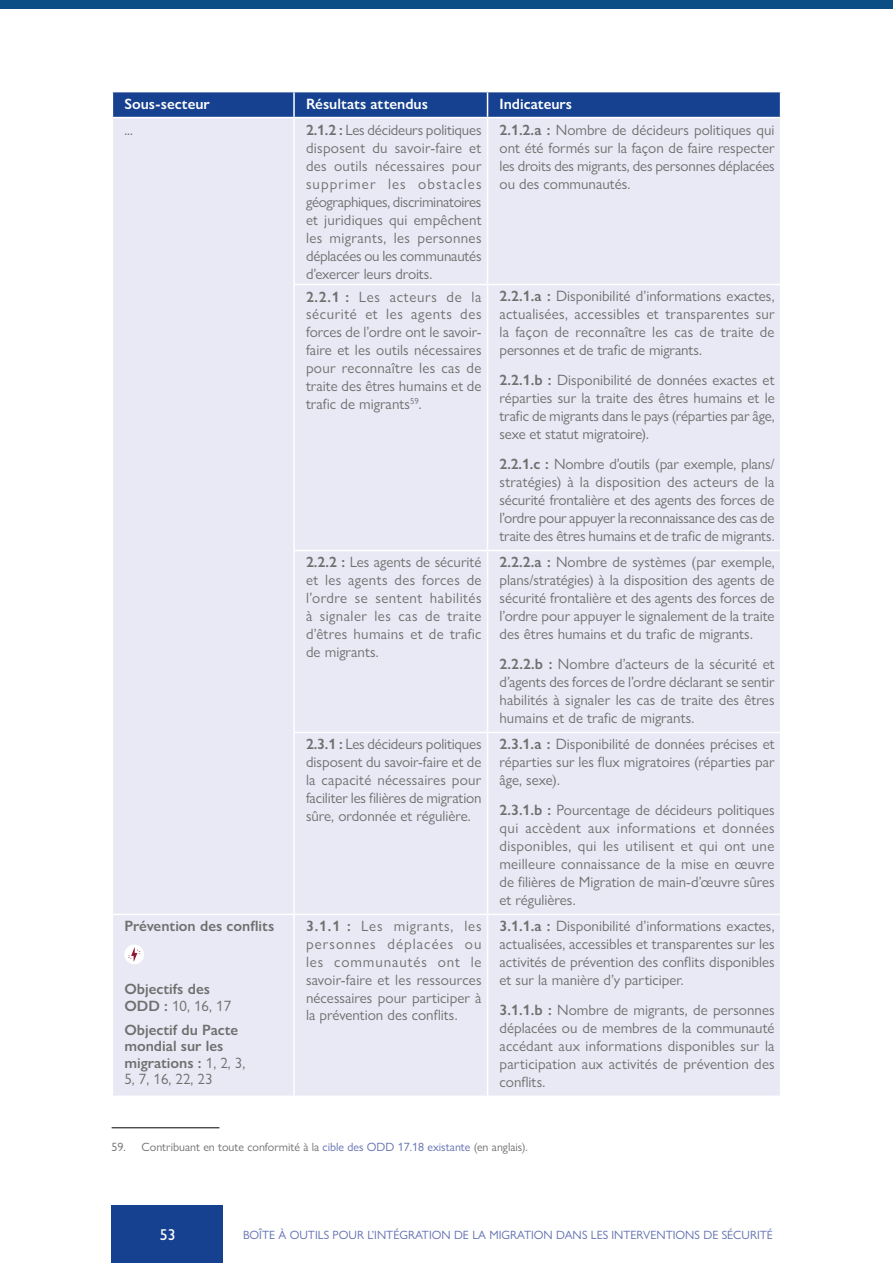
<style>
.page{position:relative;width:893px;height:1263px;background:#fff}
.page>*{position:absolute;margin:0;border:0;box-sizing:border-box;transform-origin:0 0}
.t1{font:500 15.75px "Gill Sans Nova";color:#fff}
.t2{font:15px/18px "Gill Sans Nova";color:#706f6f;text-align:justify}
.t3{font:600 15px/16.5px "Gill Sans Nova";color:#706f6f}
.t4{font:600 15px "Gill Sans Nova";color:#fff}
.t5{font:12px "Gill Sans Nova";color:#606fb0}
.t6{font:12px "Gill Sans Nova";color:#706f6f}
.s1{font-weight:600}
.s2{font-weight:400}
.s3{color:#606fb0}
</style>
<div class="page">
<div style="left:0;top:0;width:893px;height:9px;background:#0b4e85"></div>
<div style="left:113px;top:118px;width:667px;height:977px;background:#e9e9f5"></div>
<svg style="left:112px;top:92px;width:669px;height:25px;background:#1d4693"></svg>
<hr style="left:293px;top:118px;width:2px;height:166px;background:#fff">
<hr style="left:487px;top:118px;width:1px;height:166px;background:#fff">
<hr style="left:293px;top:284px;width:195px;height:1px;background:#fff">
<hr style="left:293px;top:285px;width:2px;height:265px;background:#fff">
<hr style="left:488px;top:284px;width:293px;height:1px;background:#fff">
<hr style="left:487px;top:285px;width:1px;height:265px;background:#fff">
<hr style="left:293px;top:550px;width:195px;height:1px;background:#fff">
<hr style="left:293px;top:551px;width:2px;height:181px;background:#fff">
<hr style="left:488px;top:550px;width:293px;height:1px;background:#fff">
<hr style="left:487px;top:551px;width:1px;height:181px;background:#fff">
<hr style="left:293px;top:732px;width:195px;height:1px;background:#fff">
<hr style="left:293px;top:733px;width:2px;height:181px;background:#fff">
<hr style="left:488px;top:732px;width:293px;height:1px;background:#fff">
<hr style="left:487px;top:733px;width:1px;height:181px;background:#fff">
<hr style="left:112px;top:914px;width:182px;height:1px;background:#fff">
<hr style="left:294px;top:914px;width:194px;height:1px;background:#fff">
<hr style="left:293px;top:915px;width:2px;height:180px;background:#fff">
<hr style="left:488px;top:914px;width:293px;height:1px;background:#fff">
<hr style="left:487px;top:915px;width:1px;height:180px;background:#fff">
<div style="left:124px;top:944px;width:20px;height:20px;background:#fff;border-radius:50%"></div>
<svg style="left:128px;top:947px;width:12px;height:14px"></svg>
<hr style="left:112px;top:1127px;width:107px;height:1px;background:#000">
<div style="left:112px;top:1205px;width:111px;height:58px;background:#164190"></div>
<p class="t4" style="left:124px;top:94px;width:87px">Sous-secteur</p>
<p class="t4" style="left:306px;top:94px;width:124px">Résultats attendus</p>
<p class="t4" style="left:499px;top:94px;width:74px">Indicateurs</p>
<p class="t2" style="left:124px;top:120px;width:10px">...</p>
<p class="t2" style="left:306px;top:120px;width:177px"><span class="s1">2.1.2 :</span> Les décideurs politiques disposent du savoir-faire et des outils nécessaires pour supprimer les obstacles géographiques, discriminatoires et juridiques qui empêchent les migrants, les personnes déplacées ou les communautés d’exercer leurs droits.</p>
<p class="t2" style="left:499px;top:120px;width:277px"><span class="s1">2.1.2.a :</span> Nombre de décideurs politiques qui ont été formés sur la façon de faire respecter les droits des migrants, des personnes déplacées ou des communautés.</p>
<p class="t2" style="left:306px;top:287px;width:177px"><span class="s1">2.2.1 :</span> Les acteurs de la sécurité et les agents des forces de l’ordre ont le savoir&shy;faire et les outils nécessaires pour reconnaître les cas de traite des êtres humains et de trafic de migrants<sup>59</sup>.</p>
<p class="t2" style="left:499px;top:287px;width:277px"><span class="s1">2.2.1.a :</span> Disponibilité d’informations exactes, actualisées, accessibles et transparentes sur la façon de reconnaître les cas de traite de personnes et de trafic de migrants.</p>
<p class="t2" style="left:499px;top:371px;width:277px"><span class="s1">2.2.1.b :</span> Disponibilité de données exactes et réparties sur la traite des êtres humains et le trafic de migrants dans le pays (réparties par âge, sexe et statut migratoire).</p>
<p class="t2" style="left:499px;top:455px;width:277px"><span class="s1">2.2.1.c :</span> Nombre d’outils (par exemple, plans/ stratégies) à la disposition des acteurs de la sécurité frontalière et des agents des forces de l’ordre pour appuyer la reconnaissance des cas de traite des êtres humains et de trafic de migrants.</p>
<p class="t3" style="left:124px;top:918px;width:151px">Prévention des conflits</p>
<p class="t3" style="left:124px;top:981px;width:108px">Objectifs des<br>ODD : <span class="s2">10, 16, 17</span></p>
<p class="t3" style="left:124px;top:1021px;width:122px">Objectif du Pacte mondial sur les migrations : <span class="s2">1, 2, 3,<br>5, 7, 16, 22, 23</span></p>
<p class="t2" style="left:306px;top:553px;width:177px"><span class="s1">2.2.2 :</span> Les agents de sécurité et les agents des forces de l’ordre se sentent habilités à signaler les cas de traite d’êtres humains et de trafic de migrants.</p>
<p class="t2" style="left:499px;top:553px;width:277px"><span class="s1">2.2.2.a :</span> Nombre de systèmes (par exemple, plans/stratégies) à la disposition des agents de sécurité frontalière et des agents des forces de l’ordre pour appuyer le signalement de la traite des êtres humains et du trafic de migrants.</p>
<p class="t2" style="left:499px;top:655px;width:277px"><span class="s1">2.2.2.b :</span> Nombre d’acteurs de la sécurité et d’agents des forces de l’ordre déclarant se sentir habilités à signaler les cas de traite des êtres humains et de trafic de migrants.</p>
<p class="t2" style="left:306px;top:735px;width:177px"><span class="s1">2.3.1 :</span> Les décideurs politiques disposent du savoir-faire et de la capacité nécessaires pour faciliter les filières de migration sûre, ordonnée et régulière.</p>
<p class="t2" style="left:499px;top:735px;width:277px"><span class="s1">2.3.1.a :</span> Disponibilité de données précises et réparties sur les flux migratoires (réparties par âge, sexe).</p>
<p class="t2" style="left:499px;top:801px;width:277px"><span class="s1">2.3.1.b :</span> Pourcentage de décideurs politiques qui accèdent aux informations et données disponibles, qui les utilisent et qui ont une meilleure connaissance de la mise en œuvre de filières de Migration de main-d’œuvre sûres et régulières.</p>
<p class="t2" style="left:306px;top:917px;width:177px"><span class="s1">3.1.1 :</span> Les migrants, les personnes déplacées ou les communautés ont le savoir-faire et les ressources nécessaires pour participer à la prévention des conflits.</p>
<p class="t2" style="left:499px;top:917px;width:277px"><span class="s1">3.1.1.a :</span> Disponibilité d’informations exactes, actualisées, accessibles et transparentes sur les activités de prévention des conflits disponibles et sur la manière d’y participer.</p>
<p class="t2" style="left:499px;top:1001px;width:277px"><span class="s1">3.1.1.b :</span> Nombre de migrants, de personnes déplacées ou de membres de la communauté accédant aux informations disponibles sur la participation aux activités de prévention des conflits.</p>
<p class="t6" style="left:112px;top:1140px;width:418px">59. Contribuant en toute conformité à la <span class="s3">cible des ODD 17.18 existante</span> (en anglais)<span class="s3">.</span></p>
<p class="t1" style="left:160px;top:1225px;width:17px">53</p>
<p class="t5" style="left:243px;top:1227px;width:14px">Boîte</p>
<p class="t5" style="left:278px;top:1227px;width:19px">à outils</p>
<p class="t5" style="left:333px;top:1227px;width:9px">pour</p>
<p class="t5" style="left:367px;top:1227px;width:13px">l’intégration</p>
<p class="t5" style="left:454px;top:1227px;width:44px">delamigration</p>
<p class="t5" style="left:556px;top:1227px;width:9px">dans</p>
<p class="t5" style="left:591px;top:1227px;width:7px">les</p>
<p class="t5" style="left:611px;top:1227px;width:8px">interventions</p>
<p class="t5" style="left:703px;top:1227px;width:26px">de sécurité</p>
</div>
